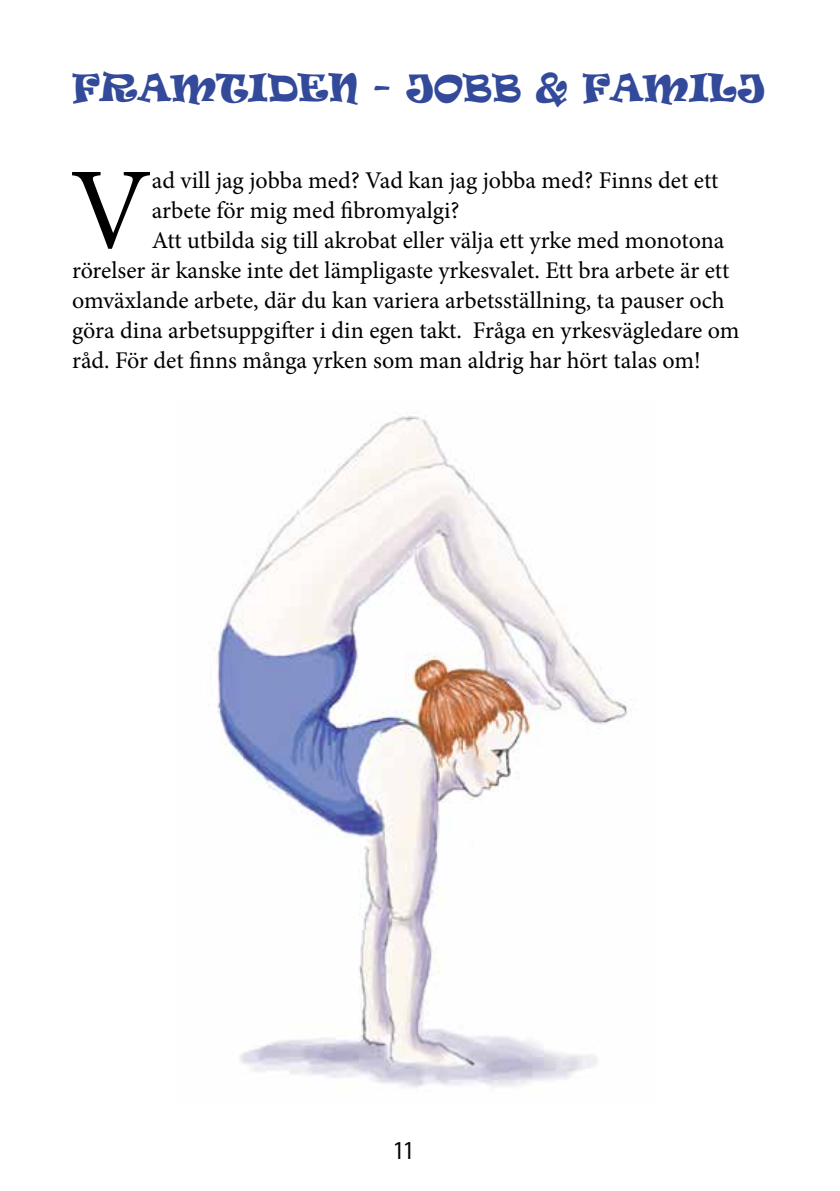
<style>
.page{position:relative;width:840px;height:1191px;background:#fff}
.page>*{position:absolute;margin:0;border:0;box-sizing:border-box;transform-origin:0 0}
.t1{font:116.4px "Minion Pro";color:#000}
.t2{font:36px "Ravie";color:#33499a}
.t3{font:condensed 26px "Myriad Pro";color:#000}
.t4{font:24px "Minion Pro";color:#000}
</style>
<div class="page">
<img style="left:209px;top:412px;width:419px;height:676px">
<h2 class="t2" style="left:72px;top:63px;width:692px">FRAMTIDEN - JOBB &amp; FAMILJ</h2>
<h1 class="t1" style="left:70px;top:132px;width:83px">V</h1>
<p class="t4" style="left:152px;top:164px;width:568px">ad vill jag jobba med? Vad kan jag jobba med? Finns det ett</p>
<p class="t4" style="left:152px;top:194px;width:309px">arbete för mig med fibromyalgi?</p>
<p class="t4" style="left:152px;top:224px;width:573px">Att utbilda sig till akrobat eller välja ett yrke med monotona</p>
<p class="t4" style="left:72px;top:254px;width:658px">rörelser är kanske inte det lämpligaste yrkesvalet. Ett bra arbete är ett</p>
<p class="t4" style="left:72px;top:284px;width:653px">omväxlande arbete, där du kan variera arbetsställning, ta pauser och</p>
<p class="t4" style="left:72px;top:314px;width:668px">göra dina arbetsuppgifter i din egen takt. Fråga en yrkesvägledare om</p>
<p class="t4" style="left:72px;top:344px;width:629px">råd. För det finns många yrken som man aldrig har hört talas om!</p>
<p class="t3" style="left:393px;top:1135px;width:22px">11</p>
</div>
